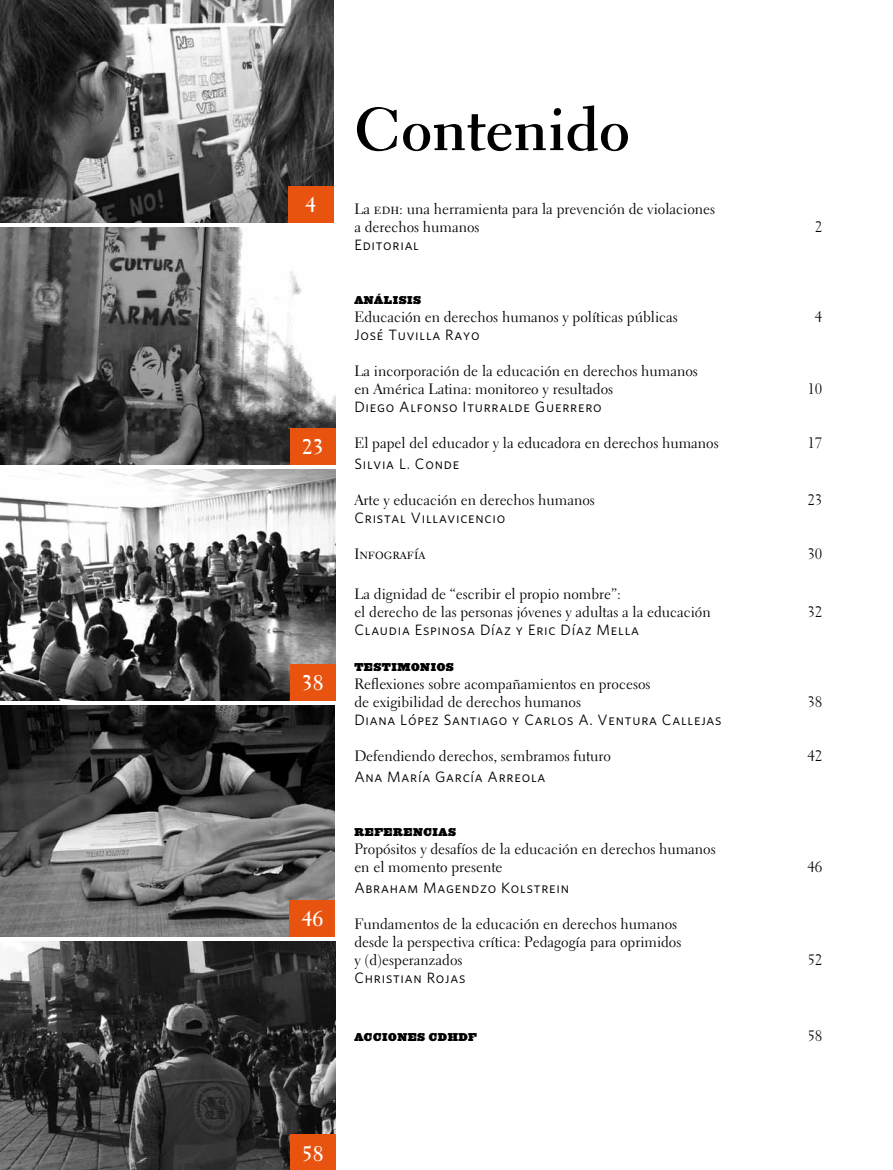
<style>
.page{position:relative;width:893px;height:1170px;background:#fff}
.page>*{position:absolute;margin:0;border:0;box-sizing:border-box;transform-origin:0 0}
.t1{font:700 60px "Electra LT Std";color:#000}
.t2{font:700 21px "Electra LT Std";color:#fff}
.t3{font:15px/18px "Electra LT Std";color:#000}
.t4{font:15px "Whitney Book SC";letter-spacing:.05em;color:#000}
.t5{font:10.5px "Ziggurat HTF Black";letter-spacing:.05em;color:#000}
</style>
<div class="page">
<img style="left:0;top:941px;width:335px;height:228px">
<img style="left:0;top:0;width:333px;height:222px">
<img style="left:0;top:705px;width:335px;height:231px">
<img style="left:0;top:469px;width:335px;height:231px">
<img style="left:0;top:228px;width:335px;height:236px">
<div style="left:288px;top:186px;width:45px;height:36px;background:#e85410"></div>
<div style="left:290px;top:428px;width:45px;height:36px;background:#e85410"></div>
<div style="left:290px;top:663px;width:45px;height:37px;background:#e85410"></div>
<div style="left:290px;top:899px;width:45px;height:37px;background:#e85410"></div>
<div style="left:290px;top:1134px;width:45px;height:35px;background:#e85410"></div>
<h2 class="t2" style="left:305px;top:192px;width:12px">4</h2>
<h2 class="t2" style="left:302px;top:433px;width:23px">23</h2>
<h2 class="t2" style="left:302px;top:669px;width:23px">38</h2>
<h2 class="t2" style="left:301px;top:905px;width:23px">46</h2>
<h1 class="t1" style="left:354px;top:92px;width:277px">Contenido</h1>
<p class="t3" style="left:354px;top:200px;width:362px">La edh: una herramienta para la prevención de violaciones a derechos humanos</p>
<p class="t4" style="left:354px;top:236px;width:66px">Editorial</p>
<p class="t3" style="left:815px;top:218px;width:9px">2</p>
<p class="t5" style="left:354px;top:293px;width:68px">ANÁLISIS</p>
<p class="t3" style="left:354px;top:308px;width:325px">Educación en derechos humanos y políticas públicas</p>
<p class="t3" style="left:815px;top:308px;width:9px">4</p>
<p class="t4" style="left:354px;top:326px;width:127px">José Tuvilla Rayo</p>
<p class="t3" style="left:354px;top:362px;width:345px">La incorporación de la educación en derechos humanos en América Latina: monitoreo y resultados</p>
<p class="t3" style="left:807px;top:380px;width:16px">10</p>
<p class="t4" style="left:354px;top:398px;width:249px">Diego Alfonso Iturralde Guerrero</p>
<p class="t3" style="left:354px;top:434px;width:366px">El papel del educador y la educadora en derechos humanos</p>
<p class="t3" style="left:807px;top:434px;width:16px">17</p>
<p class="t4" style="left:354px;top:455px;width:106px">Silvia L. Conde</p>
<p class="t3" style="left:354px;top:491px;width:242px">Arte y educación en derechos humanos</p>
<p class="t3" style="left:807px;top:491px;width:16px">23</p>
<p class="t4" style="left:354px;top:509px;width:152px">Cristal Villavicencio</p>
<p class="t3" style="left:354px;top:545px;width:73px">Infografía</p>
<p class="t3" style="left:807px;top:545px;width:16px">30</p>
<p class="t3" style="left:354px;top:584px;width:358px">La dignidad de “escribir el propio nombre”:<br>el derecho de las personas jóvenes y adultas a la educación</p>
<p class="t3" style="left:807px;top:602px;width:16px">32</p>
<p class="t4" style="left:354px;top:620px;width:286px">Claudia Espinosa Díaz y Eric Díaz Mella</p>
<p class="t5" style="left:354px;top:659px;width:101px">TESTIMONIOS</p>
<p class="t3" style="left:354px;top:674px;width:298px">Reflexiones sobre acompañamientos en procesos de exigibilidad de derechos humanos</p>
<p class="t3" style="left:807px;top:692px;width:16px">38</p>
<p class="t4" style="left:354px;top:710px;width:369px">Diana López Santiago y Carlos A. Ventura Callejas</p>
<p class="t3" style="left:354px;top:746px;width:258px">Defendiendo derechos, sembramos futuro</p>
<p class="t3" style="left:807px;top:746px;width:16px">42</p>
<p class="t4" style="left:354px;top:767px;width:193px">Ana María García Arreola</p>
<p class="t5" style="left:354px;top:824px;width:103px">REFERENCIAS</p>
<p class="t3" style="left:354px;top:839px;width:363px">Propósitos y desafíos de la educación en derechos humanos en el momento presente</p>
<p class="t4" style="left:354px;top:878px;width:216px">Abraham Magendzo Kolstrein</p>
<p class="t3" style="left:354px;top:914px;width:329px">Fundamentos de la educación en derechos humanos desde la perspectiva crítica: Pedagogía para oprimidos y (d)esperanzados</p>
<p class="t4" style="left:354px;top:968px;width:113px">Christian Rojas</p>
<p class="t3" style="left:807px;top:857px;width:16px">46</p>
<p class="t3" style="left:807px;top:950px;width:16px">52</p>
<p class="t5" style="left:354px;top:1030px;width:124px">ACCIONES CDHDF</p>
<p class="t3" style="left:807px;top:1027px;width:16px">58</p>
<h2 class="t2" style="left:302px;top:1140px;width:23px">58</h2>
</div>
